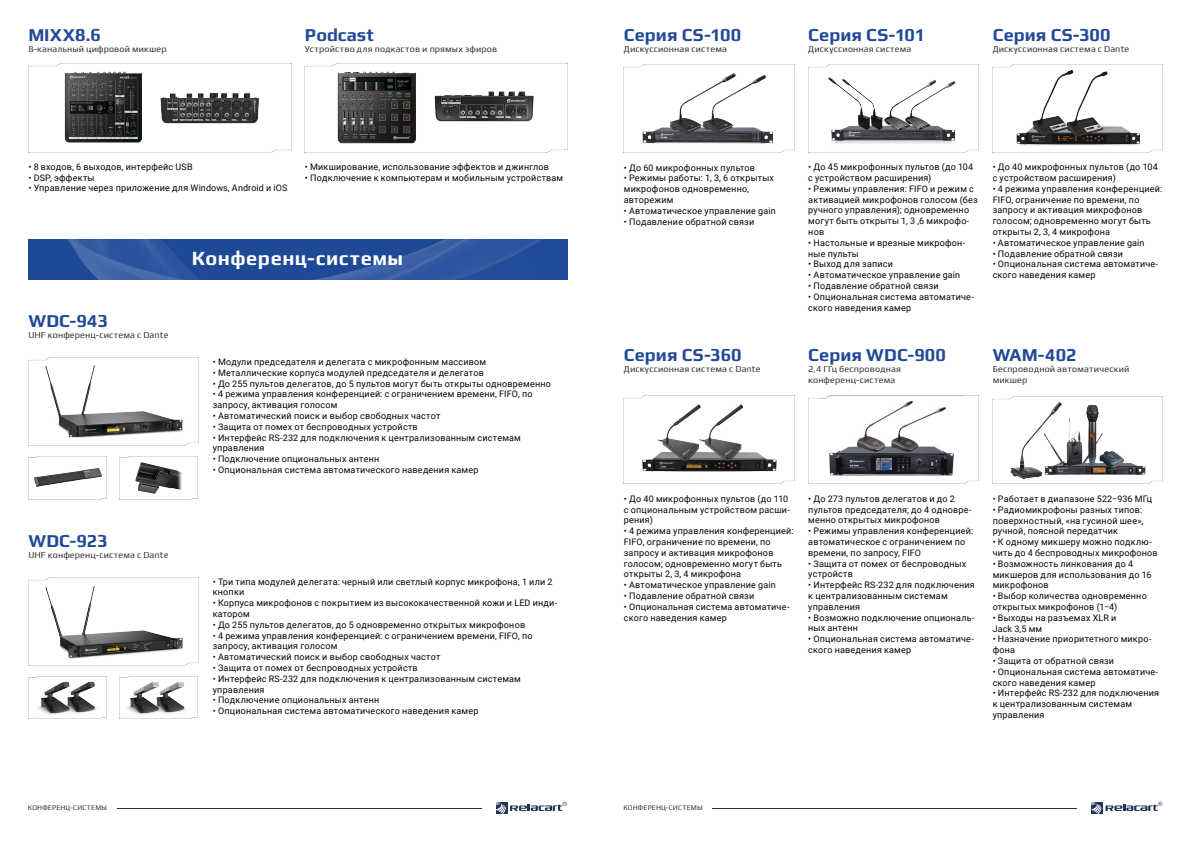
<style>
.page{position:relative;width:1191px;height:842px;background:#fff}
.page>*{position:absolute;margin:0;border:0;box-sizing:border-box;transform-origin:0 0}
.t1{font:700 20px "Play";letter-spacing:.025em;color:#fff}
.t2{font:700 18px "Play";letter-spacing:.005em;color:#204997}
.t3{font:9px/10.8px "Roboto";letter-spacing:.02em;color:#030505}
.t4{font:9px/10.8px "Play";letter-spacing:.02em;color:#313131}
.t5{font:7px "Play";letter-spacing:.025em;color:#313131}
</style>
<div class="page">
<img style="left:28px;top:64px;width:263px;height:88px">
<img style="left:305px;top:64px;width:262px;height:88px">
<img style="left:28px;top:240px;width:539px;height:39px">
<img style="left:28px;top:577px;width:171px;height:88px">
<img style="left:28px;top:676px;width:78px;height:43px">
<img style="left:119px;top:676px;width:78px;height:43px">
<img style="left:28px;top:358px;width:171px;height:87px">
<img style="left:28px;top:457px;width:78px;height:42px">
<img style="left:119px;top:457px;width:78px;height:42px">
<hr style="left:117px;top:808px;width:364px;height:1px;background:#323031">
<svg style="left:496px;top:802px;width:71px;height:12px"></svg>
<img style="left:624px;top:65px;width:170px;height:87px">
<img style="left:808px;top:64px;width:170px;height:88px">
<img style="left:992px;top:64px;width:170px;height:88px">
<img style="left:624px;top:396px;width:170px;height:88px">
<img style="left:808px;top:396px;width:170px;height:88px">
<img style="left:992px;top:396px;width:170px;height:88px">
<hr style="left:712px;top:808px;width:365px;height:1px;background:#323031">
<svg style="left:1091px;top:802px;width:71px;height:12px"></svg>
<h2 class="t2" style="left:28px;top:22px;width:74px">MIXX8.6</h2>
<p class="t4" style="left:28px;top:43px;width:140px">8-канальный цифровой микшер</p>
<h2 class="t2" style="left:305px;top:22px;width:70px">Podcast</h2>
<p class="t4" style="left:305px;top:43px;width:194px">Устройство для подкастов и прямых эфиров</p>
<p class="t3" style="left:28px;top:161px;width:166px">• 8 входов, 6 выходов, интерфейс USB</p>
<p class="t3" style="left:28px;top:172px;width:68px">• DSP, эффекты</p>
<p class="t3" style="left:28px;top:182px;width:261px">• Управление через приложение для Windows, Android и iOS</p>
<p class="t3" style="left:305px;top:161px;width:245px">• Микширование, использование эффектов и джинглов</p>
<p class="t3" style="left:305px;top:172px;width:260px">• Подключение к компьютерам и мобильным устройствам</p>
<h2 class="t2" style="left:28px;top:308px;width:81px">WDC-943</h2>
<p class="t4" style="left:28px;top:329px;width:142px">UHF конференц-система с Dante</p>
<h2 class="t2" style="left:28px;top:528px;width:81px">WDC-923</h2>
<p class="t4" style="left:28px;top:549px;width:142px">UHF конференц-система с Dante</p>
<h1 class="t1" style="left:192px;top:244px;width:213px">Конференц-системы</h1>
<p class="t3" style="left:213px;top:356px;width:275px">• Модули председателя и делегата с микрофонным массивом</p>
<p class="t3" style="left:213px;top:367px;width:272px">• Металлические корпуса модулей председателя и делегатов</p>
<p class="t3" style="left:213px;top:378px;width:340px">• До 255 пультов делегатов, до 5 пультов могут быть открыты одновременно</p>
<p class="t3" style="left:213px;top:388px;width:321px">• 4 режима управления конференцией: с ограничением времени, FIFO, по запросу, активация голосом</p>
<p class="t3" style="left:213px;top:410px;width:229px">• Автоматический поиск и выбор свободных частот</p>
<p class="t3" style="left:213px;top:421px;width:206px">• Защита от помех от беспроводных устройств</p>
<p class="t3" style="left:213px;top:432px;width:310px">• Интерфейс RS-232 для подключения к централизованным системам управления</p>
<p class="t3" style="left:213px;top:453px;width:168px">• Подключение опциональных антенн</p>
<p class="t3" style="left:213px;top:464px;width:267px">• Опциональная система автоматического наведения камер</p>
<p class="t3" style="left:213px;top:576px;width:341px">• Три типа модулей делегата: черный или светлый корпус микрофона, 1 или 2 кнопки</p>
<p class="t3" style="left:213px;top:597px;width:346px">• Корпуса микрофонов с покрытием из высококачественной кожи и LED инди&shy;катором</p>
<p class="t3" style="left:213px;top:619px;width:314px">• До 255 пультов делегатов, до 5 одновременно открытых микрофонов</p>
<p class="t3" style="left:213px;top:630px;width:321px">• 4 режима управления конференцией: с ограничением времени, FIFO, по запросу, активация голосом</p>
<p class="t3" style="left:213px;top:651px;width:229px">• Автоматический поиск и выбор свободных частот</p>
<p class="t3" style="left:213px;top:662px;width:206px">• Защита от помех от беспроводных устройств</p>
<p class="t3" style="left:213px;top:673px;width:310px">• Интерфейс RS-232 для подключения к централизованным системам управления</p>
<p class="t3" style="left:213px;top:694px;width:168px">• Подключение опциональных антенн</p>
<p class="t3" style="left:213px;top:705px;width:267px">• Опциональная система автоматического наведения камер</p>
<p class="t5" style="left:28px;top:803px;width:81px">КОНФЕРЕНЦ-СИСТЕМЫ</p>
<h2 class="t2" style="left:624px;top:22px;width:119px">Серия CS-100</h2>
<p class="t4" style="left:624px;top:43px;width:105px">Дискуссионная система</p>
<h2 class="t2" style="left:808px;top:22px;width:118px">Серия CS-101</h2>
<p class="t4" style="left:808px;top:43px;width:105px">Дискуссионная система</p>
<h2 class="t2" style="left:992px;top:22px;width:119px">Серия CS-300</h2>
<p class="t4" style="left:992px;top:43px;width:138px">Дискуссионная система с Dante</p>
<p class="t3" style="left:624px;top:162px;width:133px">• До 60 микрофонных пультов</p>
<p class="t3" style="left:624px;top:172px;width:152px">• Режимы работы: 1, 3, 6 открытых микрофонов одновременно, авторежим</p>
<p class="t3" style="left:624px;top:205px;width:153px">• Автоматическое управление gain</p>
<p class="t3" style="left:624px;top:216px;width:132px">• Подавление обратной связи</p>
<p class="t3" style="left:808px;top:161px;width:166px">• До 45 микрофонных пультов (до 104 с устройством расширения)</p>
<p class="t3" style="left:808px;top:183px;width:171px">• Режимы управления: FIFO и режим с активацией микрофонов голосом (без ручного управления); одновременно могут быть открыты 1, 3 ,6 микрофо&shy;нов</p>
<p class="t3" style="left:808px;top:237px;width:159px">• Настольные и врезные микрофон&shy;ные пульты</p>
<p class="t3" style="left:808px;top:259px;width:86px">• Выход для записи</p>
<p class="t3" style="left:808px;top:269px;width:153px">• Автоматическое управление gain</p>
<p class="t3" style="left:808px;top:280px;width:132px">• Подавление обратной связи</p>
<p class="t3" style="left:808px;top:291px;width:167px">• Опциональная система автоматиче&shy;ского наведения камер</p>
<p class="t3" style="left:992px;top:161px;width:167px">• До 40 микрофонных пультов (до 104 с устройством расширения)</p>
<p class="t3" style="left:992px;top:183px;width:171px">• 4 режима управления конференцией:<br>FIFO, ограничение по времени, по запросу и активация микрофонов голосом; одновременно могут быть открыты 2, 3, 4 микрофона</p>
<p class="t3" style="left:992px;top:237px;width:153px">• Автоматическое управление gain</p>
<p class="t3" style="left:992px;top:248px;width:132px">• Подавление обратной связи</p>
<p class="t3" style="left:992px;top:259px;width:167px">• Опциональная система автоматиче&shy;ского наведения камер</p>
<h2 class="t2" style="left:624px;top:342px;width:119px">Серия CS-360</h2>
<p class="t4" style="left:624px;top:363px;width:138px">Дискуссионная система с Dante</p>
<h2 class="t2" style="left:808px;top:342px;width:139px">Серия WDC-900</h2>
<p class="t4" style="left:808px;top:363px;width:94px">2,4 ГГц беспроводная конференц-система</p>
<h2 class="t2" style="left:992px;top:342px;width:85px">WAM-402</h2>
<p class="t4" style="left:992px;top:363px;width:138px">Беспроводной автоматический микшер</p>
<p class="t3" style="left:624px;top:493px;width:168px">• До 40 микрофонных пультов (до 110 с опциональным устройством расши&shy;рения)</p>
<p class="t3" style="left:624px;top:525px;width:171px">• 4 режима управления конференцией:<br>FIFO, ограничение по времени, по запросу и активация микрофонов голосом; одновременно могут быть открыты 2, 3, 4 микрофона</p>
<p class="t3" style="left:624px;top:579px;width:153px">• Автоматическое управление gain</p>
<p class="t3" style="left:624px;top:590px;width:132px">• Подавление обратной связи</p>
<p class="t3" style="left:624px;top:601px;width:167px">• Опциональная система автоматиче&shy;ского наведения камер</p>
<p class="t3" style="left:808px;top:493px;width:165px">• До 273 пультов делегатов и до 2 пультов председателя; до 4 одновре&shy;менно открытых микрофонов</p>
<p class="t3" style="left:808px;top:525px;width:166px">• Режимы управления конференцией: автоматическое с ограничением по времени, по запросу, FIFO</p>
<p class="t3" style="left:808px;top:558px;width:159px">• Защита от помех от беспроводных устройств</p>
<p class="t3" style="left:808px;top:579px;width:168px">• Интерфейс RS-232 для подключения к централизованным системам управления</p>
<p class="t3" style="left:808px;top:612px;width:168px">• Возможно подключение опциональ&shy;ных антенн</p>
<p class="t3" style="left:808px;top:633px;width:167px">• Опциональная система автоматиче&shy;ского наведения камер</p>
<p class="t3" style="left:992px;top:493px;width:161px">• Работает в диапазоне 522−936 МГц</p>
<p class="t3" style="left:992px;top:504px;width:152px;text-align:justify">• Радиомикрофоны разных типов: поверхностный, «на гусиной шее», ручной, поясной передатчик</p>
<p class="t3" style="left:992px;top:536px;width:167px">• К одному микшеру можно подклю&shy;чить до 4 беспроводных микрофонов</p>
<p class="t3" style="left:992px;top:558px;width:160px">• Возможность линкования до 4 микшеров для использования до 16 микрофонов</p>
<p class="t3" style="left:992px;top:590px;width:156px">• Выбор количества одновременно открытых микрофонов (1−4)</p>
<p class="t3" style="left:992px;top:612px;width:125px">• Выходы на разъемах XLR и<br>Jack 3,5 мм</p>
<p class="t3" style="left:992px;top:633px;width:160px">• Назначение приоритетного микро&shy;фона</p>
<p class="t3" style="left:992px;top:655px;width:123px">• Защита от обратной связи</p>
<p class="t3" style="left:992px;top:666px;width:167px">• Опциональная система автоматиче&shy;ского наведения камер</p>
<p class="t3" style="left:992px;top:687px;width:168px">• Интерфейс RS-232 для подключения к централизованным системам управления</p>
<p class="t5" style="left:623px;top:803px;width:81px">КОНФЕРЕНЦ-СИСТЕМЫ</p>
</div>
